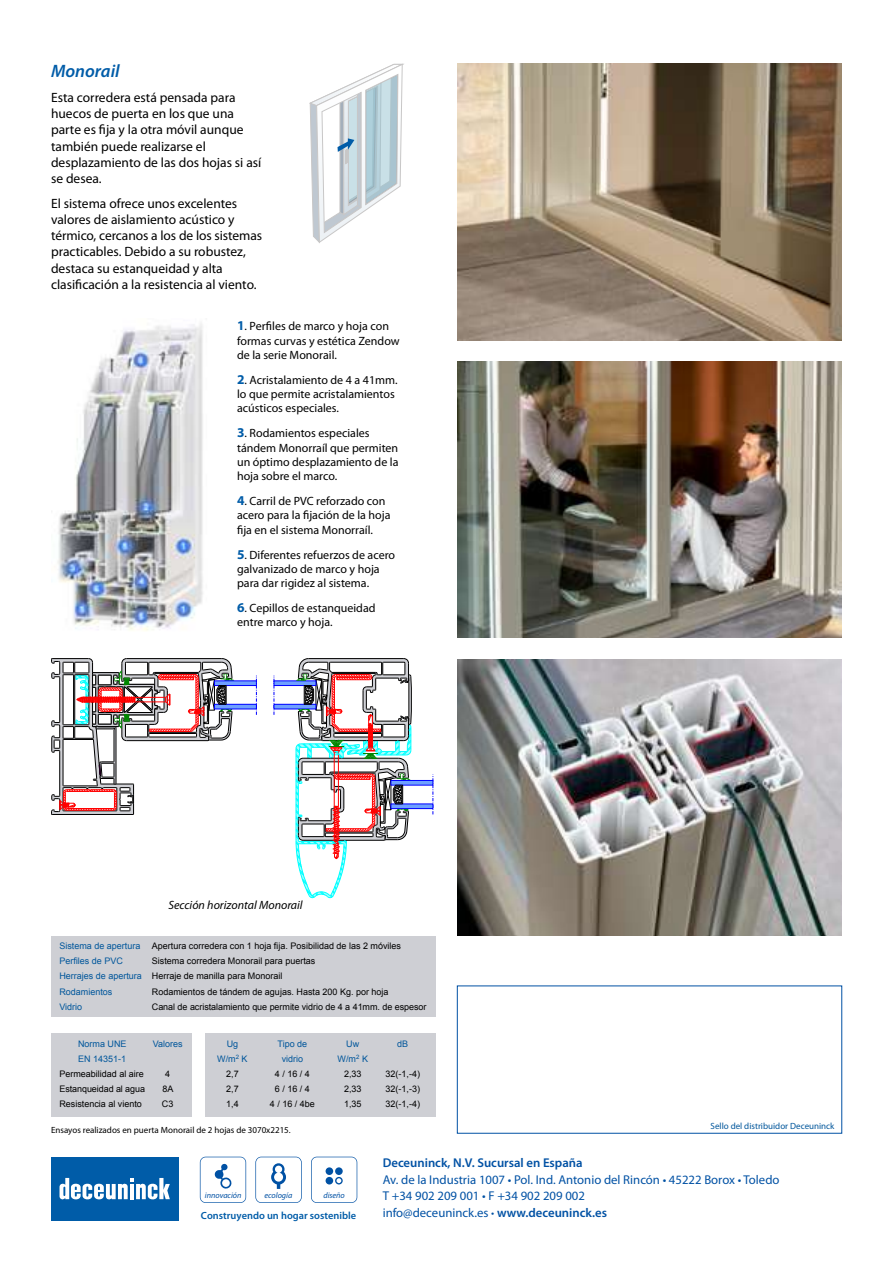
<style>
.page{position:relative;width:893px;height:1263px;background:#fff}
.page>*{position:absolute;margin:0;border:0;box-sizing:border-box;transform-origin:0 0}
.t1{font:italic 600 18px "Myriad Pro";color:#005ca8}
.t2{font:13.5px/16.2px "Myriad Pro";color:#000}
.t3{font:12.75px/16.5px "Myriad Pro";color:#0051a4}
.t4{font:600 12.75px "Myriad Pro";color:#0051a4}
.t5{font:12px/14.4px "Myriad Pro";color:#000}
.t6{font:italic 12px "Myriad Pro";color:#000}
.t7{font:600 10.35px "Myriad Pro";color:#005ca8}
.t8{font:9px/15px "Arial";color:#000;text-align:center}
.t9{font:9px/15px "Arial";color:#00569b}
.t10{font:9px "Myriad Pro";color:#000}
.t11{font:9px "Myriad Pro";color:#00569b}
.t12{font:italic 8.1px "Myriad Pro";color:#0051a4}
.s1{font-weight:700;font-size:13.5px;color:#005ca8}
.s2{color:#00569b}
.s3{font-weight:300}
.s4{font-weight:600}
</style>
<div class="page">
<svg style="left:311px;top:1157px;width:46px;height:46px"></svg>
<svg style="left:255px;top:1157px;width:47px;height:46px"></svg>
<svg style="left:200px;top:1157px;width:46px;height:46px"></svg>
<div style="left:51px;top:1157px;width:128px;height:63px;background:#005ca8"></div>
<svg style="left:60px;top:1178px;width:110px;height:22px"></svg>
<img style="left:457px;top:64px;width:385px;height:276px">
<img style="left:457px;top:659px;width:385px;height:277px">
<img style="left:457px;top:362px;width:385px;height:276px">
<svg style="left:309px;top:64px;width:95px;height:179px"></svg>
<img style="left:57px;top:323px;width:146px;height:308px">
<svg style="left:274px;top:675px;width:1px;height:40px"></svg>
<hr style="left:274px;top:681px;width:42px;height:4px;background:#6ea0ff">
<div style="left:274px;top:681px;width:42px;height:5px;border:1px solid #00f"></div>
<div style="left:274px;top:704px;width:42px;height:5px;background:#6ea0ff"></div>
<div style="left:274px;top:704px;width:42px;height:5px;border:1px solid #00f"></div>
<svg style="left:433px;top:776px;width:1px;height:38px"></svg>
<div style="left:391px;top:780px;width:42px;height:5px;background:#6ea0ff"></div>
<div style="left:391px;top:780px;width:42px;height:5px;border:1px solid #00f"></div>
<div style="left:391px;top:804px;width:42px;height:5px;background:#6ea0ff"></div>
<div style="left:391px;top:804px;width:42px;height:5px;border:1px solid #00f"></div>
<svg style="left:256px;top:675px;width:1px;height:40px"></svg>
<hr style="left:214px;top:681px;width:42px;height:4px;background:#6ea0ff">
<div style="left:214px;top:681px;width:42px;height:5px;border:1px solid #00f"></div>
<div style="left:214px;top:704px;width:42px;height:5px;background:#6ea0ff"></div>
<div style="left:214px;top:704px;width:42px;height:5px;border:1px solid #00f"></div>
<svg style="left:296px;top:658px;width:116px;height:240px"></svg>
<svg style="left:51px;top:658px;width:183px;height:157px"></svg>
<div style="left:51px;top:936px;width:385px;height:81px;background:#cecfd4"></div>
<div style="left:206px;top:1033px;width:230px;height:84px;background:#cecfd4"></div>
<div style="left:51px;top:1033px;width:141px;height:84px;background:#cecfd4"></div>
<h1 class="t1" style="left:51px;top:60px;width:70px">Monorail</h1>
<p class="t2" style="left:51px;top:89px;width:212px">Esta corredera está pensada para huecos de puerta en los que una parte es fija y la otra móvil aunque también puede realizarse el desplazamiento de las dos hojas si así se desea.</p>
<p class="t2" style="left:51px;top:195px;width:213px">El sistema ofrece unos excelentes valores de aislamiento acústico y térmico, cercanos a los de los sistemas practicables. Debido a su robustez, destaca su estanqueidad y alta clasificación a la resistencia al viento.</p>
<p class="t5" style="left:237px;top:319px;width:164px"><span class="s1">1</span>. Perfiles de marco y hoja con formas curvas y estética Zendow de la serie Monorail.</p>
<p class="t5" style="left:237px;top:372px;width:162px"><span class="s1">2</span>. Acristalamiento de 4 a 41mm. lo que permite acristalamientos acústicos especiales.</p>
<p class="t5" style="left:237px;top:426px;width:163px"><span class="s1">3</span>. Rodamientos especiales tándem Monorraíl que permiten un óptimo desplazamiento de la hoja sobre el marco.</p>
<p class="t5" style="left:237px;top:494px;width:155px"><span class="s1">4</span>. Carril de PVC reforzado con acero para la fijación de la hoja fija en el sistema Monorraíl.</p>
<p class="t5" style="left:237px;top:547px;width:160px"><span class="s1">5</span>. Diferentes refuerzos de acero galvanizado de marco y hoja para dar rigidez al sistema.</p>
<p class="t5" style="left:237px;top:601px;width:140px"><span class="s1">6</span>. Cepillos de estanqueidad entre marco y hoja.</p>
<p class="t6" style="left:168px;top:898px;width:136px">Sección horizontal Monorail</p>
<p class="t9" style="left:59px;top:939px;width:84px">Sistema de apertura<br>Perfiles de PVC<br>Herrajes de apertura<br>Rodamientos<br>Vidrio</p>
<p class="t8" style="left:152px;top:939px;width:276px;text-align:left">Apertura corredera con 1 hoja fija. Posibilidad de las 2 móviles Sistema corredera Monorail para puertas<br>Herraje de manilla para Monorail<br>Rodamientos de tándem de agujas. Hasta 200 Kg. por hoja<br>Canal de acristalamiento que permite vidrio de 4 a 41mm. de espesor</p>
<p class="t8" style="left:217px;top:1036px;width:32px"><span class="s2">Ug<br>W/m</span><sup>2</sup> <span class="s2">K<br></span>2,7<br>2,7<br>1,4</p>
<p class="t9" style="left:153px;top:1036px;width:31px">Valores</p>
<p class="t8" style="left:162px;top:1066px;width:13px">4<br>8A<br>C3</p>
<p class="t10" style="left:51px;top:1125px;width:241px">Ensayos realizados en puerta Monorail de 2 hojas de 3070x2215.</p>
<p class="t8" style="left:338px;top:1036px;width:32px"><span class="s2">Uw<br>W/m</span><sup>2</sup> <span class="s2">K<br></span>2,33<br>2,33<br>1,35</p>
<p class="t9" style="left:397px;top:1036px;width:13px">dB</p>
<p class="t9" style="left:278px;top:1036px;width:31px;text-align:center">Tipo de vidrio</p>
<p class="t8" style="left:270px;top:1066px;width:47px">4 / 16 / 4<br>6 / 16 / 4<br>4 / 16 / 4be</p>
<p class="t9" style="left:78px;top:1036px;width:50px">Norma UNE<br>EN 14351-1</p>
<p class="t8" style="left:59px;top:1066px;width:87px;text-align:left">Permeabilidad al aire<br>Estanqueidad al agua<br>Resistencia al viento</p>
<p class="t8" style="left:386px;top:1066px;width:36px;text-align:justify">32(-1,-4)<br>32(-1,-3)<br>32(-1,-4)</p>
<p class="t11" style="left:711px;top:1121px;width:125px">Sello del distribuidor Deceuninck</p>
<p class="t12" style="left:205px;top:1190px;width:38px">innovación</p>
<p class="t12" style="left:264px;top:1190px;width:29px">ecología</p>
<p class="t12" style="left:323px;top:1190px;width:23px">diseño</p>
<p class="t7" style="left:201px;top:1209px;width:157px">Construyendo un hogar sostenible</p>
<p class="t4" style="left:383px;top:1155px;width:201px">Deceuninck, N.V. Sucursal en España</p>
<p class="t3" style="left:383px;top:1171px;width:398px">Av. de la Industria 1007 • Pol. Ind. Antonio del Rincón • 45222 Borox • Toledo<br>T +34 902 209 001 • F +34 902 209 002<br>info@deceuninck.es <span class="s3">•</span> <span class="s4">www.deceuninck.es</span></p>
</div>
